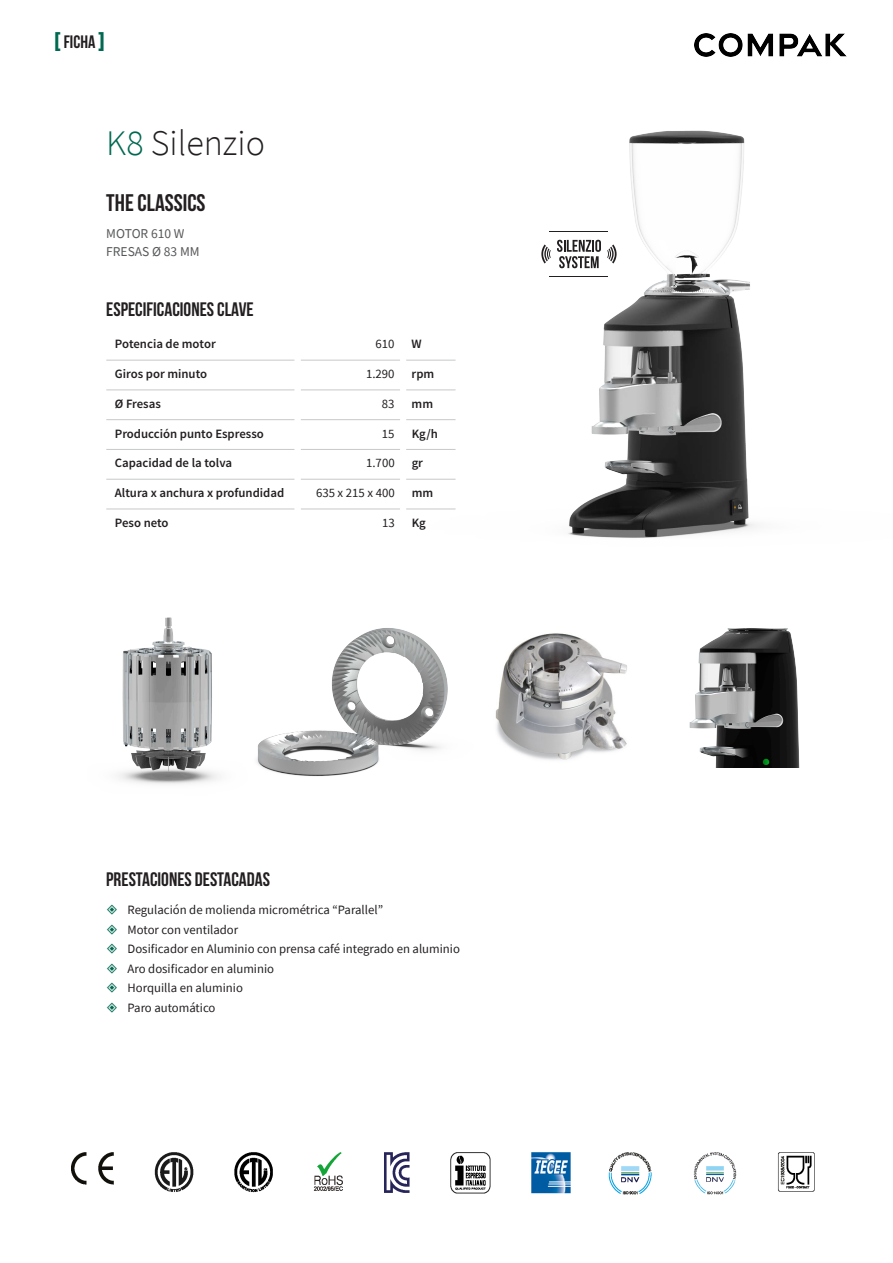
<style>
.page{position:relative;width:893px;height:1263px;background:#fff}
.page>*{position:absolute;margin:0;border:0;box-sizing:border-box;transform-origin:0 0}
.Título_modelo{font:300 36px "Source Sans Pro";color:#231f20}
.Slogan{font:24px "Bebas Neue";color:#231f20}
.Subtítulo{font:19.5px "Bebas Neue";color:#231f20}
.t1{font:18px "Bebas Neue";color:#231f20}
.Características_prin{font:13.5px "Source Sans Pro";color:#57585a}
.Tabla_contenidos{font:12.75px "Source Sans Pro";color:#231f20}
.Tabla_titulares{font:600 12.75px "Source Sans Pro";color:#231f20}
.s1{font-size:27px;color:#006951}
.s2{color:#006951}
</style>
<div class="page">
<hr style="left:106px;top:360px;width:189px;height:1px;background:#c7c8ca">
<hr style="left:106px;top:390px;width:189px;height:1px;background:#c7c8ca">
<hr style="left:106px;top:419px;width:189px;height:1px;background:#c7c8ca">
<hr style="left:106px;top:449px;width:189px;height:1px;background:#c7c8ca">
<hr style="left:106px;top:479px;width:189px;height:1px;background:#c7c8ca">
<hr style="left:106px;top:509px;width:189px;height:1px;background:#c7c8ca">
<img style="left:288px;top:130px;width:469px;height:408px">
<img style="left:695px;top:34px;width:151px;height:23px">
<img style="left:118px;top:617px;width:80px;height:167px">
<img style="left:198px;top:628px;width:250px;height:155px">
<img style="left:495px;top:633px;width:129px;height:127px">
<img style="left:624px;top:628px;width:176px;height:140px">
<img style="left:71px;top:1152px;width:743px;height:42px">
<h3 class="t1" style="left:54px;top:32px;width:52px"><span class="s1">[</span>ficha <span class="s1">]</span></h3>
<p class="Título_modelo" style="left:106px;top:121px;width:160px"><span class="s2">K8</span> Silenzio</p>
<p class="Slogan" style="left:106px;top:190px;width:101px">THE CLASSICS</p>
<p class="Características_prin" style="left:106px;top:225px;width:80px">MOTOR 610 W</p>
<p class="Características_prin" style="left:106px;top:243px;width:95px">FRESAS Ø 83 MM</p>
<p class="Subtítulo" style="left:106px;top:298px;width:149px">ESPECIFICACIONES CLAVE</p>
<p class="Tabla_titulares" style="left:115px;top:336px;width:103px">Potencia de motor</p>
<p class="Tabla_contenidos" style="left:376px;top:336px;width:21px">610</p>
<p class="Tabla_titulares" style="left:412px;top:336px;width:12px">W</p>
<p class="Tabla_titulares" style="left:115px;top:366px;width:94px">Giros por minuto</p>
<p class="Tabla_contenidos" style="left:366px;top:366px;width:30px">1.290</p>
<p class="Tabla_titulares" style="left:412px;top:366px;width:24px">rpm</p>
<p class="Tabla_titulares" style="left:115px;top:396px;width:48px">Ø Fresas</p>
<p class="Tabla_contenidos" style="left:382px;top:396px;width:14px">83</p>
<p class="Tabla_titulares" style="left:412px;top:396px;width:23px">mm</p>
<p class="Tabla_titulares" style="left:115px;top:425px;width:151px">Producción punto Espresso</p>
<p class="Tabla_contenidos" style="left:382px;top:425px;width:14px">15</p>
<p class="Tabla_titulares" style="left:412px;top:425px;width:28px">Kg/h</p>
<p class="Tabla_titulares" style="left:115px;top:455px;width:119px">Capacidad de la tolva</p>
<p class="Tabla_contenidos" style="left:366px;top:455px;width:30px">1.700</p>
<p class="Tabla_titulares" style="left:412px;top:455px;width:13px">gr</p>
<p class="Tabla_titulares" style="left:115px;top:485px;width:171px">Altura x anchura x profundidad</p>
<p class="Tabla_contenidos" style="left:316px;top:485px;width:80px">635 x 215 x 400</p>
<p class="Tabla_titulares" style="left:412px;top:485px;width:23px">mm</p>
<p class="Tabla_titulares" style="left:115px;top:515px;width:55px">Peso neto</p>
<p class="Tabla_contenidos" style="left:382px;top:515px;width:14px">13</p>
<p class="Tabla_titulares" style="left:412px;top:515px;width:16px">Kg</p>
<p class="Subtítulo" style="left:106px;top:869px;width:165px">PRESTACIONES DESTACADAS</p>
<p class="Tabla_contenidos" style="left:128px;top:902px;width:257px">Regulación de molienda micrométrica “Parallel”</p>
<p class="Tabla_contenidos" style="left:128px;top:921px;width:112px">Motor con ventilador</p>
<p class="Tabla_contenidos" style="left:128px;top:941px;width:334px">Dosificador en Aluminio con prensa café integrado en aluminio</p>
<p class="Tabla_contenidos" style="left:128px;top:960px;width:148px">Aro dosificador en aluminio</p>
<p class="Tabla_contenidos" style="left:128px;top:980px;width:117px">Horquilla en aluminio</p>
<p class="Tabla_contenidos" style="left:128px;top:999px;width:89px">Paro automático</p>
</div>
